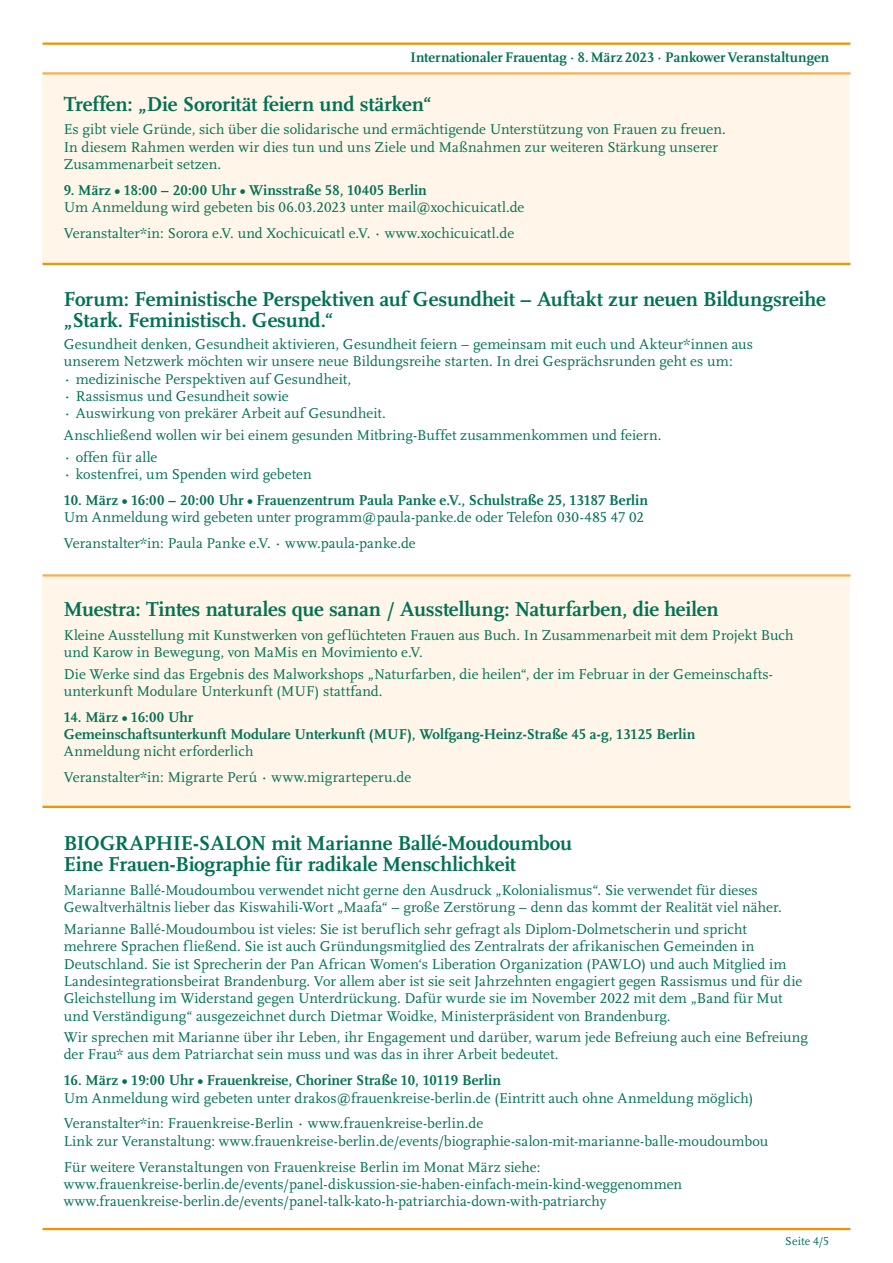
<style>
.page{position:relative;width:893px;height:1263px;background:#fff}
.page>*{position:absolute;margin:0;border:0;box-sizing:border-box;transform-origin:0 0}
.ZÜ{font:700 21px/21px "Scala";letter-spacing:-.005em;color:#007154}
.ZÜ-2{font:14.85px/17.4px "Scala";letter-spacing:.005em;color:#007154}
.ZÜ-3{font:700 14.85px/17.4px "Scala";color:#007154}
.ZÜ-4{font:700 14.55px "Scala";letter-spacing:.005em;color:#007154}
.ZÜ-5{font:12px "Scala";letter-spacing:.005em;color:#007154}
.s1{font-family:"Scala Caps"}
.s2{font-weight:700}
</style>
<div class="page">
<div style="left:43px;top:73px;width:807px;height:191px;background:#fff5e9"></div>
<hr style="left:43px;top:263px;width:807px;height:2px;background:#f39100">
<hr style="left:43px;top:72px;width:807px;height:3px;background:#f8ae4d">
<div style="left:43px;top:575px;width:807px;height:232px;background:#fff5e9"></div>
<hr style="left:43px;top:806px;width:807px;height:2px;background:#f39100">
<hr style="left:43px;top:574px;width:807px;height:2px;background:#f8ae4d">
<hr style="left:43px;top:43px;width:807px;height:2px;background:#f39100">
<hr style="left:43px;top:1228px;width:807px;height:2px;background:#f39100">
<p class="ZÜ-4" style="left:411px;top:49px;width:420px">Internationaler Frauentag · <span class="s1">8</span>. März <span class="s1">2023</span> · Pankower Veranstaltungen</p>
<p class="ZÜ" style="left:64px;top:93px;width:369px">Treffen: „Die Sororität feiern und stärken“</p>
<p class="ZÜ-2" style="left:64px;top:121px;width:663px">Es gibt viele Gründe, sich über die solidarische und ermächtigende Unterstützung von Frauen zu freuen.<br>In diesem Rahmen werden wir dies tun und uns Ziele und Maßnahmen zur weiteren Stärkung unserer<br>Zusammenarbeit setzen.</p>
<p class="ZÜ-3" style="left:64px;top:181px;width:365px"><span class="s1">9.</span> März • <span class="s1">18:00 – 20:00</span> Uhr • Winsstraße <span class="s1">58, 10405</span> Berlin</p>
<p class="ZÜ-2" style="left:64px;top:199px;width:462px">Um Anmeldung wird gebeten bis <span class="s1">06.03.2023</span> unter mail@xochicuicatl.de</p>
<p class="ZÜ-2" style="left:64px;top:225px;width:452px">Veranstalter*in: Sorora e.V. und Xochicuicatl e.V. <span class="s2">·</span> www.xochicuicatl.de</p>
<p class="ZÜ" style="left:64px;top:289px;width:763px">Forum: Feministische Perspektiven auf Gesundheit – Auftakt zur neuen Bildungsreihe „Stark. Feministisch. Gesund.“</p>
<p class="ZÜ-2" style="left:64px;top:336px;width:691px">Gesundheit denken, Gesundheit aktivieren, Gesundheit feiern – gemeinsam mit euch und Akteur*innen aus unserem Netzwerk möchten wir unsere neue Bildungsreihe starten. In drei Gesprächsrunden geht es um:</p>
<p class="ZÜ-2" style="left:64px;top:370px;width:289px"><span class="s2">·</span> medizinische Perspektiven auf Gesundheit,</p>
<p class="ZÜ-2" style="left:64px;top:388px;width:226px"><span class="s2">·</span> Rassismus und Gesundheit sowie</p>
<p class="ZÜ-2" style="left:64px;top:405px;width:324px"><span class="s2">·</span> Auswirkung von prekärer Arbeit auf Gesundheit.</p>
<p class="ZÜ-2" style="left:64px;top:427px;width:599px">Anschließend wollen wir bei einem gesunden Mitbring-Buffet zusammenkommen und feiern.</p>
<p class="ZÜ-2" style="left:64px;top:448px;width:95px"><span class="s2">·</span> offen für alle</p>
<p class="ZÜ-2" style="left:64px;top:466px;width:250px"><span class="s2">·</span> kostenfrei, um Spenden wird gebeten</p>
<p class="ZÜ-3" style="left:64px;top:491px;width:586px"><span class="s1">10.</span> März • <span class="s1">16:00 – 20:00</span> Uhr • Frauenzentrum Paula Panke e.V., Schulstraße <span class="s1">25, 13187</span> Berlin</p>
<p class="ZÜ-2" style="left:64px;top:509px;width:582px">Um Anmeldung wird gebeten unter programm@paula-panke.de oder Telefon <span class="s1">030-485 47 02</span></p>
<p class="ZÜ-2" style="left:64px;top:535px;width:353px">Veranstalter*in: Paula Panke e.V. <span class="s2">·</span> www.paula-panke.de</p>
<p class="ZÜ" style="left:64px;top:599px;width:656px">Muestra: Tintes naturales que sanan / Ausstellung: Naturfarben, die heilen</p>
<p class="ZÜ-2" style="left:64px;top:626px;width:731px">Kleine Ausstellung mit Kunstwerken von geflüchteten Frauen aus Buch. In Zusammenarbeit mit dem Projekt Buch und Karow in Bewegung, von MaMis en Movimiento e.V.</p>
<p class="ZÜ-2" style="left:64px;top:665px;width:711px">Die Werke sind das Ergebnis des Malworkshops „Naturfarben, die heilen“, der im Februar in der Gemeinschafts&shy;unterkunft Modulare Unterkunft (MUF) stattfand.</p>
<p class="ZÜ-3" style="left:64px;top:708px;width:633px"><span class="s1">14.</span> März • <span class="s1">16:00</span> Uhr<br>Gemeinschaftsunterkunft Modulare Unterkunft (MUF), Wolfgang-Heinz-Straße <span class="s1">45</span> a-g, <span class="s1">13125</span> Berlin</p>
<p class="ZÜ-2" style="left:64px;top:743px;width:191px">Anmeldung nicht erforderlich</p>
<p class="ZÜ-2" style="left:64px;top:769px;width:349px">Veranstalter*in: Migrarte Perú <span class="s2">·</span> www.migrarteperu.de</p>
<p class="ZÜ" style="left:64px;top:833px;width:510px">BIOGRAPHIE-SALON mit Marianne Ballé-Moudoumbou</p>
<p class="ZÜ" style="left:64px;top:854px;width:454px">Eine Frauen-Biographie für radikale Menschlichkeit</p>
<p class="ZÜ-2" style="left:64px;top:882px;width:720px">Marianne Ballé-Moudoumbou verwendet nicht gerne den Ausdruck „Kolonialismus“. Sie verwendet für dieses<br>Gewaltverhältnis lieber das Kiswahili-Wort „Maafa“ – große Zerstörung – denn das kommt der Realität viel näher.</p>
<p class="ZÜ-2" style="left:64px;top:921px;width:740px">Marianne Ballé-Moudoumbou ist vieles: Sie ist beruflich sehr gefragt als Diplom-Dolmetscherin und spricht mehrere Sprachen fließend. Sie ist auch Gründungsmitglied des Zentralrats der afrikanischen Gemeinden in Deutschland. Sie ist Sprecherin der Pan African Women‘s Liberation Organization (PAWLO) und auch Mitglied im Landesintegrationsbeirat Brandenburg. Vor allem aber ist sie seit Jahrzehnten engagiert gegen Rassismus und für die Gleichstellung im Widerstand gegen Unterdrückung. Dafür wurde sie im November <span class="s1">2022</span> mit dem „Band für Mut und Verständigung“ ausgezeichnet durch Dietmar Woidke, Ministerpräsident von Brandenburg.</p>
<p class="ZÜ-2" style="left:64px;top:1029px;width:746px">Wir sprechen mit Marianne über ihr Leben, ihr Engagement und darüber, warum jede Befreiung auch eine Befreiung der Frau* aus dem Patriarchat sein muss und was das in ihrer Arbeit bedeutet.</p>
<p class="ZÜ-3" style="left:64px;top:1072px;width:439px"><span class="s1">16.</span> März • <span class="s1">19:00</span> Uhr • Frauenkreise, Choriner Straße <span class="s1">10, 10119</span> Berlin</p>
<p class="ZÜ-2" style="left:64px;top:1089px;width:691px">Um Anmeldung wird gebeten unter drakos@frauenkreise-berlin.de (Eintritt auch ohne Anmeldung möglich)</p>
<p class="ZÜ-2" style="left:64px;top:1115px;width:706px">Veranstalter*in: Frauenkreise-Berlin <span class="s2">·</span> www.frauenkreise-berlin.de<br>Link zur Veranstaltung: www.frauenkreise-berlin.de/events/biographie-salon-mit-marianne-balle-moudoumbou</p>
<p class="ZÜ-2" style="left:64px;top:1158px;width:478px">Für weitere Veranstaltungen von Frauenkreise Berlin im Monat März siehe:</p>
<p class="ZÜ-2" style="left:64px;top:1176px;width:620px">www.frauenkreise-berlin.de/events/panel-diskussion-sie-haben-einfach-mein-kind-weggenommen</p>
<p class="ZÜ-2" style="left:64px;top:1193px;width:544px">www.frauenkreise-berlin.de/events/panel-talk-kato-h-patriarchia-down-with-patriarchy</p>
<p class="ZÜ-5" style="left:785px;top:1234px;width:45px">Seite <span class="s1">4/5</span></p>
</div>
